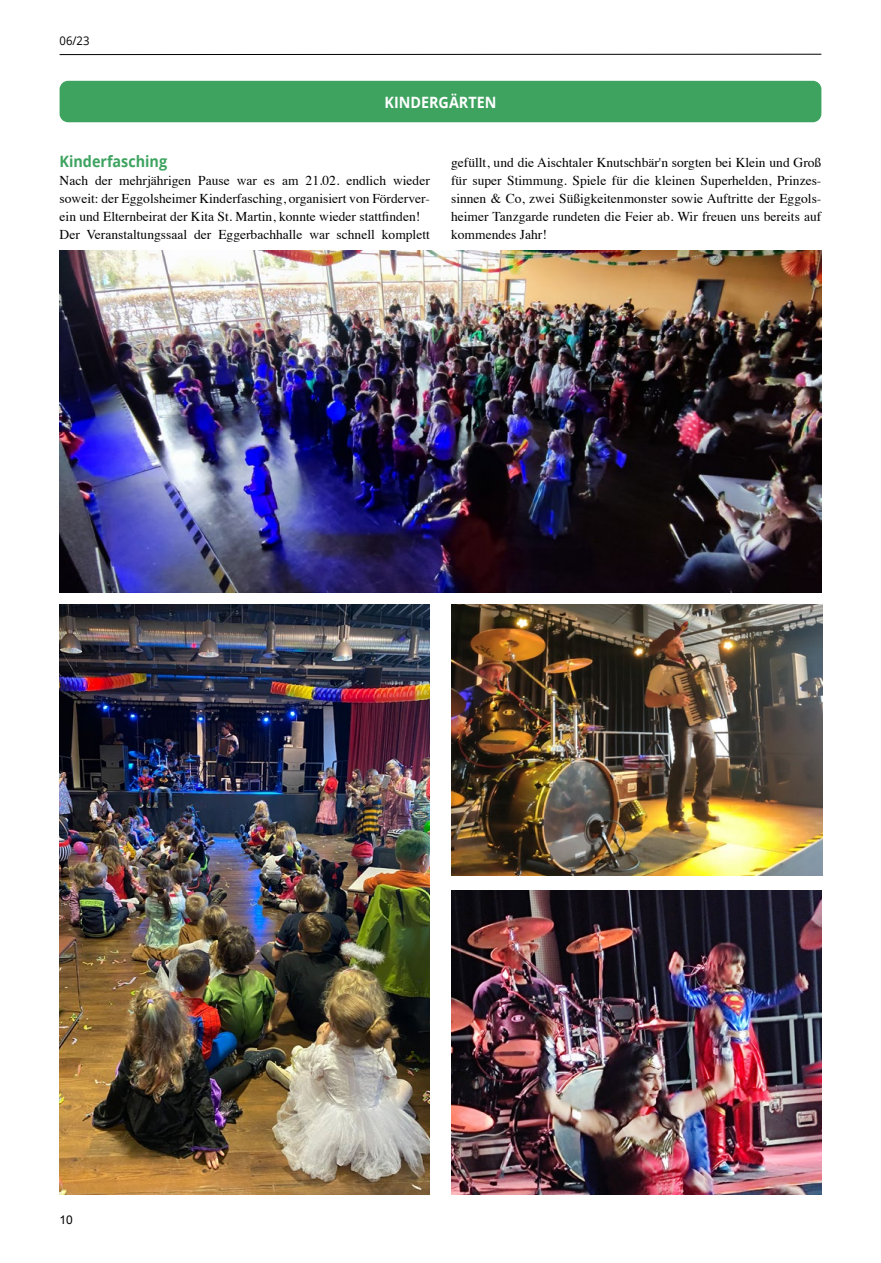
<style>
.page{position:relative;width:881px;height:1263px;background:#fff}
.page>*{position:absolute;margin:0;border:0;box-sizing:border-box;transform-origin:0 0}
.t1{font:700 15.6px "Open Sans";color:#3da35f;scale:.92 1}
.t2{font:700 15.6px "Open Sans";color:#fff;scale:.92 1}
.t3{font:13.5px/18px "Times";color:#000}
.t4{font:12px "Open Sans";color:#000;scale:.94 1}
.t5{font:12px "Arial";color:#000}
</style>
<div class="page">
<hr style="left:60px;top:54px;width:761px;height:1px;background:#000">
<div style="left:60px;top:81px;width:761px;height:41px;background:#3da35f;border-radius:9px"></div>
<img style="left:451px;top:890px;width:370px;height:305px">
<img style="left:60px;top:251px;width:761px;height:341px">
<img style="left:451px;top:604px;width:371px;height:272px">
<img style="left:60px;top:604px;width:369px;height:591px">
<p class="t4" style="left:60px;top:32px;width:33px">06/23</p>
<p class="t2" style="left:384px;top:91px;width:123px">KINDERGÄRTEN</p>
<p class="t1" style="left:60px;top:150px;width:118px">Kinderfasching</p>
<p class="t3" style="left:60px;top:170px;width:371px">Nach der mehrjährigen Pause war es am 21.02. endlich wieder soweit: der Eggolsheimer Kinderfasching, organisiert von Förderver&shy;ein und Elternbeirat der Kita St. Martin, konnte wieder stattfinden!<br>Der Veranstaltungssaal der Eggerbachhalle war schnell komplett</p>
<p class="t3" style="left:451px;top:152px;width:371px;text-align:justify">gefüllt, und die Aischtaler Knutschbär'n sorgten bei Klein und Groß für super Stimmung. Spiele für die kleinen Superhelden, Prinzes&shy;sinnen &amp; Co, zwei Süßigkeitenmonster sowie Auftritte der Eggols&shy;heimer Tanzgarde rundeten die Feier ab. Wir freuen uns bereits auf kommendes Jahr!</p>
<p class="t5" style="left:60px;top:1212px;width:15px">10</p>
</div>
